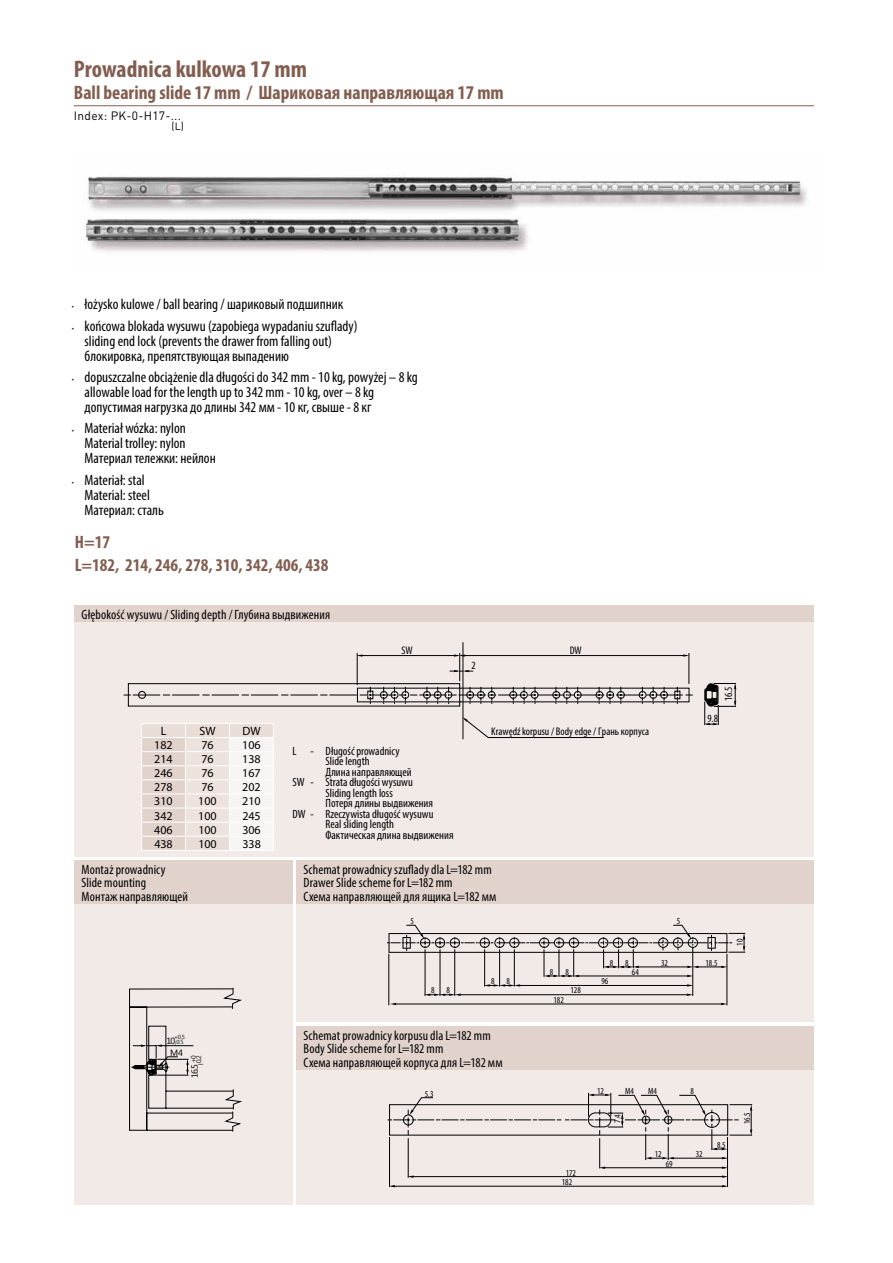
<style>
.page{position:relative;width:893px;height:1263px;background:#fff}
.page>*{position:absolute;margin:0;border:0;box-sizing:border-box;transform-origin:0 0}
.t1{font:700 condensed 24px "Myriad Pro";color:#825e50}
.t2{font:700 condensed 19.5px "Myriad Pro";color:#825e50}
.t3{font:700 condensed 18px/23.7px "Myriad Pro";color:#825e50}
.t4{font:condensed 15px/15px "Myriad Pro";color:#000}
.t5{font:condensed 13.5px/13.5px "Myriad Pro";letter-spacing:.005em;color:#000}
.t6{font:condensed 12px "Myriad Pro";color:#000}
.t7{font:12px "Myriad Pro";color:#000}
.t8{font:12px "DIN Pro";letter-spacing:.02em;color:#000}
.t9{font:condensed 11.1px "Myriad Pro";color:#000}
.t10{font:10.5px "DIN Pro";color:#000}
.t11{font:condensed 9px/9px "Myriad Pro";color:#000;text-align:center}
.t12{font:9px/11.6px "Ebrima";color:#000}
.t13{font:6.6px "Ebrima";color:#000}
.t14{font:5.85px "Ebrima";color:#000}
.s1{font-size:9px;color:#2f2f2f}
</style>
<div class="page">
<div style="left:74px;top:605px;width:740px;height:251px;background:#f1eae6"></div>
<div style="left:74px;top:860px;width:219px;height:345px;background:#f1eae6"></div>
<div style="left:296px;top:860px;width:518px;height:162px;background:#f1eae6"></div>
<div style="left:296px;top:1026px;width:518px;height:179px;background:#f1eae6"></div>
<img style="left:83px;top:175px;width:724px;height:78px">
<hr style="left:74px;top:105px;width:740px;height:1px;background:#825e50">
<hr style="left:141px;top:850px;width:45px;height:1px;background:#fff">
<hr style="left:186px;top:850px;width:44px;height:1px;background:#fff">
<hr style="left:230px;top:850px;width:44px;height:1px;background:#fff">
<div style="left:74px;top:605px;width:740px;height:17px;background:#e1d3cc"></div>
<div style="left:74px;top:860px;width:219px;height:44px;background:#e1d3cc"></div>
<div style="left:296px;top:860px;width:518px;height:44px;background:#e1d3cc"></div>
<div style="left:296px;top:1026px;width:518px;height:44px;background:#e1d3cc"></div>
<hr style="left:462px;top:642px;width:1px;height:97px;background:#000">
<svg style="left:704px;top:683px;width:32px;height:42px"></svg>
<svg style="left:124px;top:653px;width:569px;height:197px"></svg>
<svg style="left:387px;top:925px;width:358px;height:80px"></svg>
<hr style="left:603px;top:1167px;width:121px;height:1px;background:#000">
<hr style="left:411px;top:1176px;width:313px;height:1px;background:#000">
<hr style="left:392px;top:1186px;width:332px;height:1px;background:#000">
<hr style="left:599px;top:1138px;width:1px;height:30px;background:#000">
<hr style="left:727px;top:1137px;width:1px;height:50px;background:#000">
<hr style="left:389px;top:1137px;width:1px;height:50px;background:#000">
<hr style="left:408px;top:1138px;width:1px;height:40px;background:#000">
<svg style="left:407px;top:1175px;width:7px;height:3px"></svg>
<svg style="left:599px;top:1166px;width:6px;height:3px"></svg>
<svg style="left:388px;top:1093px;width:364px;height:67px"></svg>
<svg style="left:129px;top:987px;width:112px;height:145px"></svg>
<h1 class="t1" style="left:74px;top:54px;width:235px">Prowadnica kulkowa 17 mm</h1>
<h2 class="t2" style="left:74px;top:80px;width:431px">Ball bearing slide 17 mm / Шариковая направляющая 17 mm</h2>
<p class="t8" style="left:74px;top:107px;width:109px">Index: PK-0-H17-...</p>
<p class="t10" style="left:171px;top:119px;width:14px">(L)</p>
<p class="t4" style="left:72px;top:297px;width:273px"><span class="s1">•</span> łożysko kulowe / ball bearing / шариковый подшипник</p>
<p class="t4" style="left:85px;top:318px;width:274px;text-indent:-13px"><span class="s1">•</span> końcowa blokada wysuwu (zapobiega wypadaniu szuflady) sliding end lock (prevents the drawer from falling out) блокировка, препятствующая выпадению</p>
<p class="t4" style="left:85px;top:369px;width:335px;text-indent:-13px"><span class="s1">•</span> dopuszczalne obciążenie dla długości do 342 mm - 10 kg, powyżej – 8 kg allowable load for the length up to 342 mm - 10 kg, over – 8 kg допустимая нагрузка до длины 342 мм - 10 кг, свыше - 8 кг</p>
<p class="t4" style="left:85px;top:421px;width:133px;text-indent:-13px"><span class="s1">•</span> Materiał wózka: nylon<br>Material trolley: nylon<br>Материал тележки: нейлон</p>
<p class="t4" style="left:85px;top:472px;width:81px;text-indent:-13px"><span class="s1">•</span> Materiał: stal<br>Material: steel<br>Материал: сталь</p>
<p class="t3" style="left:75px;top:529px;width:255px">H=17<br>L=182, 214, 246, 278, 310, 342, 406, 438</p>
<p class="t5" style="left:82px;top:607px;width:250px">Głębokość wysuwu / Sliding depth / Глубина выдвижения</p>
<p class="t9" style="left:401px;top:643px;width:13px">SW</p>
<p class="t9" style="left:570px;top:643px;width:14px">DW</p>
<p class="t9" style="left:471px;top:659px;width:6px">2</p>
<p class="t7" style="left:161px;top:723px;width:7px">L</p>
<p class="t7" style="left:199px;top:723px;width:18px">SW</p>
<p class="t7" style="left:242px;top:723px;width:20px">DW</p>
<p class="t7" style="left:154px;top:738px;width:20px">182</p>
<p class="t7" style="left:201px;top:738px;width:14px">76</p>
<p class="t7" style="left:242px;top:738px;width:20px">106</p>
<p class="t7" style="left:154px;top:752px;width:20px">214</p>
<p class="t7" style="left:201px;top:752px;width:14px">76</p>
<p class="t7" style="left:242px;top:752px;width:20px">138</p>
<p class="t7" style="left:154px;top:766px;width:20px">246</p>
<p class="t7" style="left:201px;top:766px;width:14px">76</p>
<p class="t7" style="left:242px;top:766px;width:20px">167</p>
<p class="t7" style="left:154px;top:780px;width:20px">278</p>
<p class="t7" style="left:201px;top:780px;width:14px">76</p>
<p class="t7" style="left:242px;top:780px;width:20px">202</p>
<p class="t7" style="left:154px;top:794px;width:20px">310</p>
<p class="t7" style="left:198px;top:794px;width:20px">100</p>
<p class="t7" style="left:242px;top:794px;width:20px">210</p>
<p class="t7" style="left:154px;top:808px;width:20px">342</p>
<p class="t7" style="left:198px;top:808px;width:20px">100</p>
<p class="t7" style="left:242px;top:808px;width:20px">245</p>
<p class="t7" style="left:154px;top:822px;width:20px">406</p>
<p class="t7" style="left:198px;top:822px;width:20px">100</p>
<p class="t7" style="left:242px;top:822px;width:20px">306</p>
<p class="t7" style="left:154px;top:836px;width:20px">438</p>
<p class="t7" style="left:198px;top:836px;width:20px">100</p>
<p class="t7" style="left:242px;top:836px;width:20px">338</p>
<p class="t6" style="left:293px;top:743px;width:108px">L - Długość prowadnicy</p>
<p class="t6" style="left:326px;top:754px;width:46px">Slide length</p>
<p class="t6" style="left:326px;top:764px;width:88px">Длина направляющей</p>
<p class="t6" style="left:293px;top:775px;width:122px">SW - Strata długości wysuwu</p>
<p class="t6" style="left:326px;top:785px;width:69px">Sliding length loss</p>
<p class="t6" style="left:326px;top:796px;width:109px">Потеря длины выдвижения</p>
<p class="t6" style="left:293px;top:806px;width:142px">DW - Rzeczywista długość wysuwu</p>
<p class="t6" style="left:326px;top:817px;width:70px">Real sliding length</p>
<p class="t6" style="left:326px;top:827px;width:129px">Фактическая длина выдвижения</p>
<p class="t9" style="left:491px;top:724px;width:159px">Krawędźkorpusu / Body edge / Грань корпуса</p>
<p class="t5" style="left:82px;top:862px;width:108px">Montaż prowadnicy<br>Slide mounting<br>Монтаж направляющей</p>
<p class="t5" style="left:304px;top:862px;width:194px">Schemat prowadnicy szuflady dla L=182 mm<br>Drawer Slide scheme for L=182 mm<br>Схема направляющей для ящика L=182 мм</p>
<p class="t11" style="left:410px;top:916px;width:5px">5</p>
<p class="t11" style="left:677px;top:917px;width:5px">5</p>
<p class="t9" style="left:722px;top:701px;width:16px;rotate:-90deg">16.5</p>
<p class="t9" style="left:707px;top:712px;width:12px">9.8</p>
<p class="t11" style="left:735px;top:946px;width:8px;rotate:-90deg">10</p>
<p class="t14" style="left:174px;top:1033px;width:12px">+0.5</p>
<p class="t12" style="left:170px;top:1036px;width:14px;text-indent:-4px">10<br>M4</p>
<p class="t14" style="left:175px;top:1038px;width:10px"><sub>l</sub>0.5</p>
<p class="t13" style="left:189px;top:1063px;width:9px;rotate:-90deg">+0</p>
<p class="t13" style="left:194px;top:1065px;width:11px;rotate:-90deg">l 0.2</p>
<p class="t12" style="left:189px;top:1078px;width:15px;rotate:-90deg">16.5</p>
<p class="t11" style="left:550px;top:967px;width:5px">8</p>
<p class="t11" style="left:565px;top:967px;width:5px">8</p>
<p class="t11" style="left:610px;top:958px;width:5px">8</p>
<p class="t11" style="left:625px;top:958px;width:5px">8</p>
<p class="t11" style="left:661px;top:958px;width:8px">32</p>
<p class="t11" style="left:705px;top:958px;width:14px">18.5</p>
<p class="t11" style="left:632px;top:967px;width:8px">64</p>
<p class="t11" style="left:491px;top:976px;width:5px">8</p>
<p class="t11" style="left:506px;top:976px;width:5px">8</p>
<p class="t11" style="left:601px;top:976px;width:8px">96</p>
<p class="t11" style="left:431px;top:985px;width:5px">8</p>
<p class="t11" style="left:447px;top:985px;width:5px">8</p>
<p class="t11" style="left:570px;top:986px;width:12px">128</p>
<p class="t11" style="left:553px;top:995px;width:12px">182</p>
<p class="t5" style="left:304px;top:1028px;width:201px">Schemat prowadnicy korpusu dla L=182 mm<br>Body Slide scheme for L=182 mm<br>Схема направляющей корпуса для L=182 мм</p>
<p class="t11" style="left:425px;top:1089px;width:10px">5.3</p>
<p class="t11" style="left:597px;top:1086px;width:8px">12</p>
<p class="t11" style="left:625px;top:1086px;width:10px">M4</p>
<p class="t11" style="left:648px;top:1086px;width:10px">M4</p>
<p class="t11" style="left:691px;top:1086px;width:5px">8</p>
<p class="t11" style="left:613px;top:1123px;width:10px;rotate:-90deg">7.4</p>
<p class="t11" style="left:742px;top:1124px;width:14px;rotate:-90deg">16.5</p>
<p class="t11" style="left:717px;top:1140px;width:10px">8.5</p>
<p class="t11" style="left:655px;top:1149px;width:8px">12</p>
<p class="t11" style="left:696px;top:1149px;width:8px">32</p>
<p class="t11" style="left:666px;top:1159px;width:8px">69</p>
<p class="t11" style="left:562px;top:1168px;width:16px">172<br>182</p>
</div>
